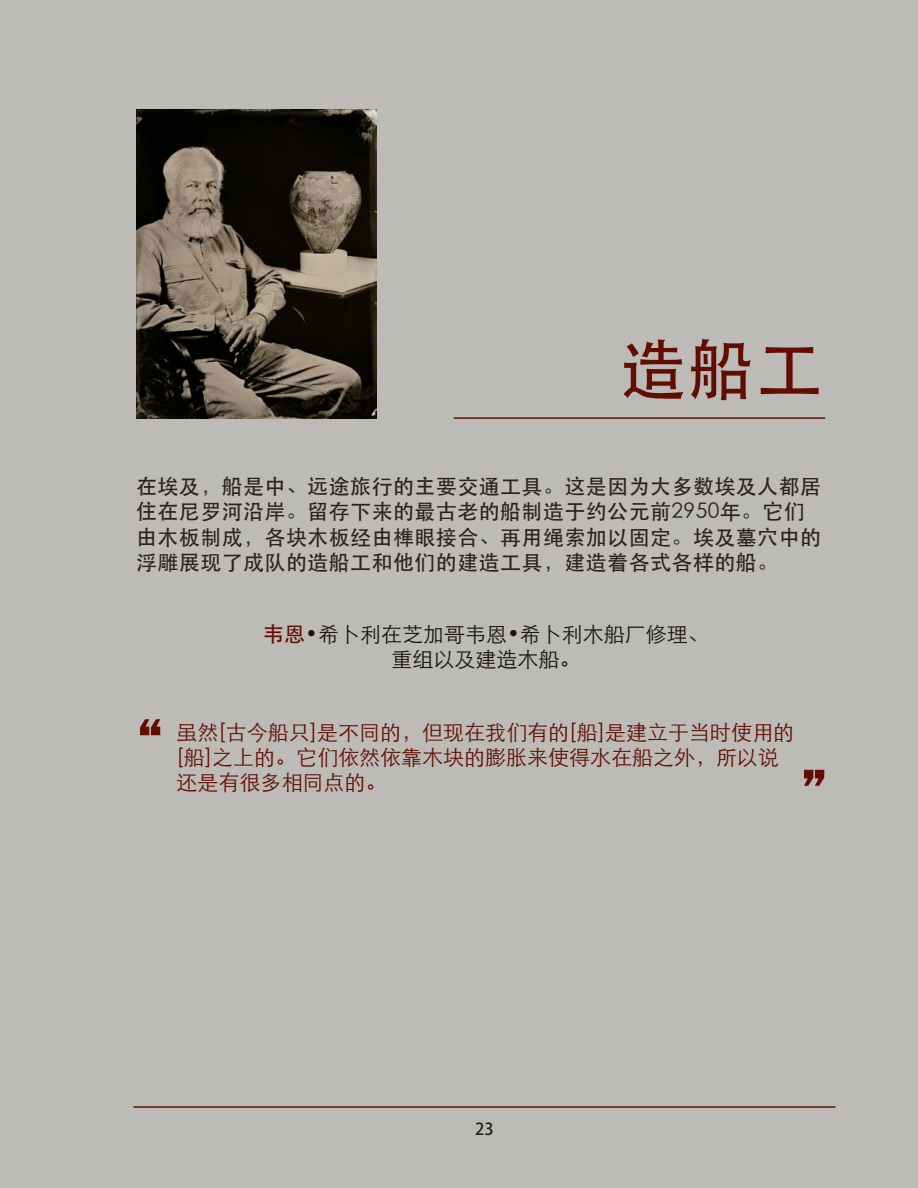
<style>
.page{position:relative;width:918px;height:1188px;background:#bcbbb8}
.page>*{position:absolute;margin:0;border:0;box-sizing:border-box;transform-origin:0 0}
.Occ_Head{font:66px "Adobe Heiti Std";color:#620d00}
.t1{font:54px "ITC Franklin Gothic Std Hvy";color:#620d00}
.Occ_Body{font:21px/25.2px "ST Heiti";letter-spacing:.02em;color:#2b2219}
.Occ_Quote{font:300 21px/25.2px "ST Heiti SC";color:#620d00}
.Occ_Person{font:21px/25.2px "ST Xihei";color:#17130c;text-align:center}
.t2{font:16.5px "Adobe Heiti Std";color:#231f20}
.s1{font-family:"Adobe Heiti Std";color:#620d00}
</style>
<div class="page">
<hr style="left:134px;top:1106px;width:702px;height:2px;background:#5b1300">
<img style="left:136px;top:110px;width:241px;height:309px">
<hr style="left:454px;top:417px;width:371px;height:2px;background:#5b1300">
<p class="Occ_Head" style="left:620px;top:331px;width:203px">造船工</p>
<p class="Occ_Body" style="left:136px;top:474px;width:687px">在埃及，船是中、远途旅行的主要交通工具。这是因为大多数埃及人都居住在尼罗河沿岸。留存下来的最古老的船制造于约公元前2950年。它们由木板制成，各块木板经由榫眼接合、再用绳索加以固定。埃及墓穴中的浮雕展现了成队的造船工和他们的建造工具，建造着各式各样的船。</p>
<p class="Occ_Person" style="left:263px;top:622px;width:447px"><span class="s1">韦恩</span>•希卜利在芝加哥韦恩•希卜利木船厂修理、重组以及建造木船。</p>
<p class="t1" style="left:136px;top:706px;width:30px">“</p>
<p class="Occ_Quote" style="left:177px;top:717px;width:619px">虽然[古今船只]是不同的，但现在我们有的[船]是建立于当时使用的[船]之上的。它们依然依靠木块的膨胀来使得水在船之外，所以说还是有很多相同点的。</p>
<p class="t1" style="left:800px;top:757px;width:30px">”</p>
<p class="t2" style="left:475px;top:1119px;width:20px">23</p>
</div>
